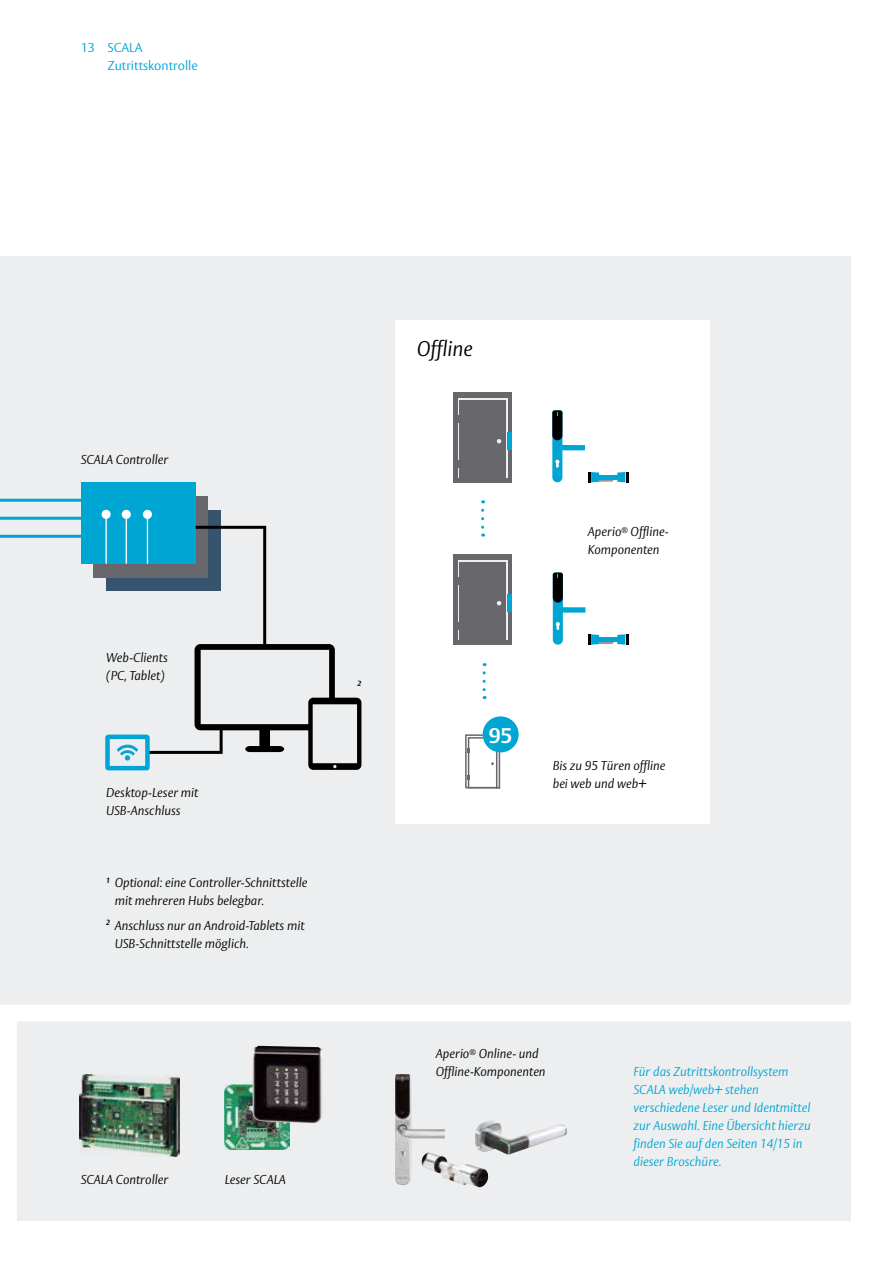
<style>
.page{position:relative;width:893px;height:1263px;background:#fff}
.page>*{position:absolute;margin:0;border:0;box-sizing:border-box;transform-origin:0 0}
.t1{font:italic 300 21px "ASSA Vesta";color:#000}
.t2{font:700 21px "ASSA Vesta";color:#fff}
.t3{font:italic 300 12.75px/18px "ASSA Vesta";color:#000}
.t4{font:italic 300 12.75px/18px "ASSA Vesta";color:#00a6d3}
.t5{font:300 12.75px/18px "ASSA Vesta";color:#00a6d3}
.t6{font:italic 700 7.5px "ASSA Vesta";color:#000}
</style>
<div class="page">
<div style="left:0;top:256px;width:850px;height:964px;background:#edeeef"></div>
<div style="left:0;top:1004px;width:893px;height:259px;border:17px solid #fff"></div>
<div style="left:395px;top:320px;width:315px;height:503px;background:#fff"></div>
<div style="left:453px;top:392px;width:59px;height:90px;background:#68676c"></div>
<div style="left:458px;top:398px;width:49px;height:84px;background:#edeeef"></div>
<div style="left:456px;top:415px;width:7px;height:7px;background:#68676c"></div>
<div style="left:456px;top:460px;width:7px;height:7px;background:#68676c"></div>
<div style="left:507px;top:432px;width:5px;height:18px;background:#00a6d3"></div>
<div style="left:459px;top:400px;width:47px;height:82px;background:#68676c"></div>
<hr style="left:453px;top:478px;width:59px;height:4px;background:#68676c">
<svg style="left:497px;top:439px;width:4px;height:4px"></svg>
<div style="left:453px;top:554px;width:59px;height:90px;background:#68676c"></div>
<div style="left:458px;top:560px;width:49px;height:84px;background:#edeeef"></div>
<div style="left:456px;top:577px;width:7px;height:7px;background:#68676c"></div>
<div style="left:456px;top:622px;width:7px;height:7px;background:#68676c"></div>
<div style="left:507px;top:594px;width:5px;height:18px;background:#00a6d3"></div>
<div style="left:459px;top:562px;width:47px;height:82px;background:#68676c"></div>
<hr style="left:453px;top:640px;width:59px;height:4px;background:#68676c">
<svg style="left:497px;top:601px;width:4px;height:4px"></svg>
<svg style="left:481px;top:510px;width:3px;height:27px"></svg>
<svg style="left:483px;top:673px;width:3px;height:26px"></svg>
<svg style="left:552px;top:410px;width:76px;height:72px"></svg>
<svg style="left:553px;top:572px;width:75px;height:73px"></svg>
<svg style="left:465px;top:734px;width:37px;height:55px"></svg>
<div style="left:483px;top:716px;width:36px;height:36px;background:#00a6d3;border-radius:50%"></div>
<svg style="left:0;top:482px;width:361px;height:288px"></svg>
<img style="left:80px;top:1074px;width:100px;height:83px">
<img style="left:395px;top:1074px;width:49px;height:110px">
<img style="left:422px;top:1152px;width:66px;height:35px">
<img style="left:475px;top:1120px;width:92px;height:35px">
<img style="left:225px;top:1085px;width:65px;height:64px">
<img style="left:253px;top:1046px;width:69px;height:77px">
<p class="t5" style="left:107px;top:40px;width:92px;text-indent:-27px">13 SCALA<br>Zutrittskontrolle</p>
<p class="t3" style="left:81px;top:451px;width:89px">SCALA Controller</p>
<p class="t3" style="left:106px;top:649px;width:63px">Web-Clients (PC, Tablet)</p>
<p class="t3" style="left:106px;top:784px;width:94px">Desktop-Leser mit<br>USB-Anschluss</p>
<p class="t3" style="left:115px;top:874px;width:194px;text-indent:-8px"><sup>1</sup> Optional: eine Controller-Schnittstelle mit mehreren Hubs belegbar.</p>
<p class="t3" style="left:115px;top:917px;width:191px;text-indent:-8px"><sup>2</sup> Anschluss nur an Android-Tablets mit<br>USB-Schnittstelle möglich.</p>
<p class="t6" style="left:358px;top:678px;width:5px">2</p>
<p class="t3" style="left:81px;top:1171px;width:89px">SCALA Controller</p>
<p class="t3" style="left:225px;top:1171px;width:63px">Leser SCALA</p>
<h1 class="t1" style="left:417px;top:336px;width:58px">Offline</h1>
<p class="t3" style="left:588px;top:523px;width:82px">Aperio<sup>®</sup> Offline-<br>Komponenten</p>
<h1 class="t2" style="left:489px;top:722px;width:25px">95</h1>
<p class="t3" style="left:553px;top:757px;width:114px">Bis zu 95 Türen offline bei web und web+</p>
<p class="t3" style="left:436px;top:1045px;width:111px">Aperio<sup>®</sup> Online- und<br>Offline-Komponenten</p>
<p class="t4" style="left:634px;top:1063px;width:179px">Für das Zutrittskontrollsystem<br>SCALA web/web+ stehen verschiedene Leser und Identmittel zur Auswahl. Eine Übersicht hierzu finden Sie auf den Seiten 14/15 in dieser Broschüre.</p>
</div>
